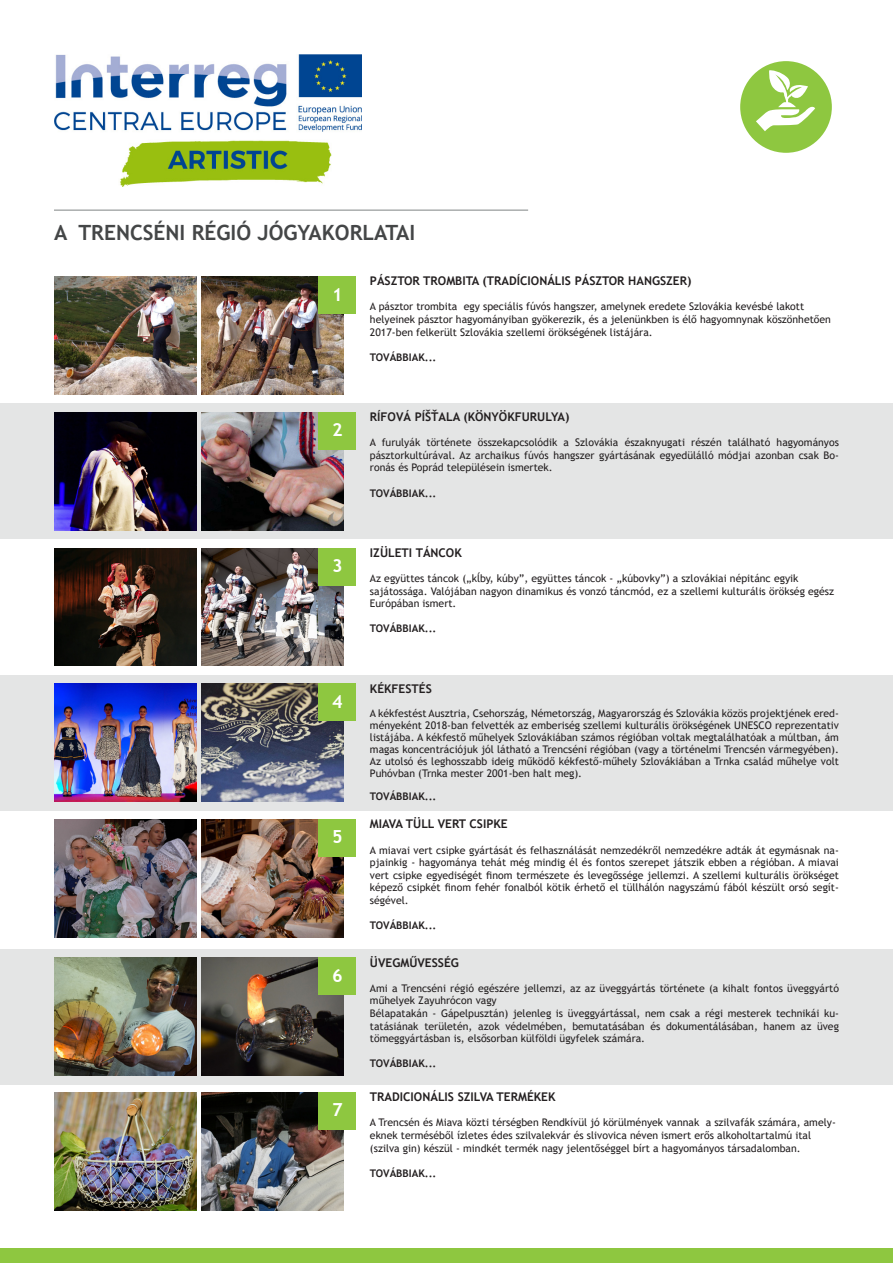
<style>
.page{position:relative;width:893px;height:1263px;background:#fff}
.page>*{position:absolute;margin:0;border:0;box-sizing:border-box;transform-origin:0 0}
.t1{font:700 21px "Trebuchet MS";color:#444647}
.t2{font:700 18px "Trebuchet MS";color:#fff}
.t3{font:700 12px "Trebuchet MS";color:#231f20}
.t4{font:10.5px/12.6px "Trebuchet MS";color:#231f20}
.t5{font:700 10.5px "Trebuchet MS";color:#231f20}
</style>
<div class="page">
<img style="left:54px;top:54px;width:307px;height:133px">
<svg style="left:736px;top:57px;width:100px;height:100px;fill:#8ec740"></svg>
<div style="left:733px;top:54px;width:106px;height:106px;border:7px solid #fff;border-radius:50%"></div>
<svg style="left:756px;top:69px;width:59px;height:62px"></svg>
<div style="left:0;top:1248px;width:893px;height:15px;background:#8ec740"></div>
<hr style="left:54px;top:209px;width:474px;height:2px;background:#aaadad">
<div style="left:0;top:403px;width:893px;height:136px;background:#e4e5e5"></div>
<div style="left:0;top:675px;width:893px;height:136px;background:#e4e5e5"></div>
<div style="left:0;top:949px;width:893px;height:135px;background:#e4e5e5"></div>
<img style="left:201px;top:1092px;width:142px;height:118px">
<img style="left:201px;top:958px;width:142px;height:117px">
<img style="left:201px;top:819px;width:142px;height:118px">
<img style="left:201px;top:684px;width:142px;height:117px">
<img style="left:201px;top:548px;width:142px;height:118px">
<img style="left:201px;top:412px;width:142px;height:118px">
<img style="left:201px;top:276px;width:142px;height:118px">
<img style="left:54px;top:1092px;width:142px;height:118px">
<img style="left:54px;top:958px;width:142px;height:117px">
<img style="left:54px;top:819px;width:142px;height:118px">
<img style="left:54px;top:684px;width:142px;height:117px">
<img style="left:54px;top:548px;width:142px;height:118px">
<img style="left:54px;top:412px;width:142px;height:118px">
<img style="left:54px;top:276px;width:142px;height:118px">
<div style="left:319px;top:276px;width:37px;height:37px;background:#8ec740"></div>
<div style="left:319px;top:412px;width:37px;height:37px;background:#8ec740"></div>
<div style="left:319px;top:548px;width:37px;height:37px;background:#8ec740"></div>
<div style="left:319px;top:684px;width:37px;height:37px;background:#8ec740"></div>
<div style="left:319px;top:819px;width:37px;height:38px;background:#8ec740"></div>
<div style="left:319px;top:958px;width:37px;height:37px;background:#8ec740"></div>
<div style="left:319px;top:1092px;width:37px;height:37px;background:#8ec740"></div>
<p class="t1" style="left:54px;top:219px;width:363px">A TRENCSÉNI RÉGIÓ JÓGYAKORLATAI</p>
<p class="t3" style="left:370px;top:273px;width:323px">PÁSZTOR TROMBITA (TRADÍCIONÁLIS PÁSZTOR HANGSZER)</p>
<p class="t4" style="left:370px;top:300px;width:462px">A pásztor trombita egy speciális fúvós hangszer, amelynek eredete Szlovákia kevésbé lakott helyeinek pásztor hagyományiban gyökerezik, és a jelenünkben is élő hagyomnynak köszönhetően<br>2017-ben felkerült Szlovákia szellemi örökségének listájára.</p>
<p class="t5" style="left:370px;top:351px;width:68px">TOVÁBBIAK...</p>
<p class="t2" style="left:332px;top:283px;width:12px">1</p>
<p class="t2" style="left:332px;top:418px;width:12px">2</p>
<p class="t2" style="left:332px;top:554px;width:12px">3</p>
<p class="t2" style="left:332px;top:690px;width:12px">4</p>
<p class="t2" style="left:332px;top:826px;width:12px">5</p>
<p class="t2" style="left:332px;top:964px;width:12px">6</p>
<p class="t2" style="left:332px;top:1098px;width:12px">7</p>
<p class="t3" style="left:370px;top:409px;width:201px">RÍFOVÁ PÍŠŤALA (KÖNYÖKFURULYA)</p>
<p class="t4" style="left:370px;top:436px;width:470px;text-align:justify">A furulyák története összekapcsolódik a Szlovákia északnyugati részén található hagyományos pásztorkultúrával. Az archaikus fúvós hangszer gyártásának egyedülálló módjai azonban csak Bo&shy;ronás és Poprád településein ismertek.</p>
<p class="t5" style="left:370px;top:486px;width:68px">TOVÁBBIAK...</p>
<p class="t3" style="left:370px;top:545px;width:93px">IZÜLETI TÁNCOK</p>
<p class="t4" style="left:370px;top:572px;width:466px">Az együttes táncok („kĺby, kúby”, együttes táncok - „kúbovky”) a szlovákiai népitánc egyik sajátossága. Valójában nagyon dinamikus és vonzó táncmód, ez a szellemi kulturális örökség egész<br>Európában ismert.</p>
<p class="t5" style="left:370px;top:622px;width:68px">TOVÁBBIAK...</p>
<p class="t3" style="left:370px;top:681px;width:63px">KÉKFESTÉS</p>
<p class="t4" style="left:370px;top:707px;width:470px;line-height:12px;text-align:justify">A kékfestést Ausztria, Csehország, Németország, Magyarország és Szlovákia közös projektjének ered&shy;ményeként 2018-ban felvették az emberiség szellemi kulturális örökségének UNESCO reprezentativ listájába. A kékfestő műhelyek Szlovákiában számos régióban voltak megtalálhatóak a múltban, ám magas koncentrációjuk jól látható a Trencséni régióban (vagy a történelmi Trencsén vármegyében).<br>Az utolsó és leghosszabb ideig működő kékfestő-műhely Szlovákiában a Trnka család műhelye volt Puhóvban (Trnka mester 2001-ben halt meg).</p>
<p class="t5" style="left:370px;top:790px;width:68px">TOVÁBBIAK...</p>
<p class="t3" style="left:370px;top:817px;width:139px">MIAVA TÜLL VERT CSIPKE</p>
<p class="t4" style="left:370px;top:843px;width:470px;text-align:justify">A miavai vert csipke gyártását és felhasználását nemzedékről nemzedékre adták át egymásnak na&shy;pjainkig - hagyománya tehát még mindig él és fontos szerepet játszik ebben a régióban. A miavai vert csipke egyediségét finom természete és levegőssége jellemzi. A szellemi kulturális örökséget képező csipkét finom fehér fonalból kötik érhető el tüllhálón nagyszámú fából készült orsó segít&shy;ségével.</p>
<p class="t5" style="left:370px;top:919px;width:68px">TOVÁBBIAK...</p>
<p class="t3" style="left:370px;top:955px;width:90px">ÜVEGMŰVESSÉG</p>
<p class="t4" style="left:370px;top:982px;width:470px">Ami a Trencséni régió egészére jellemzi, az az üveggyártás története (a kihalt fontos üveggyártó műhelyek Zayuhrócon vagy</p>
<p class="t4" style="left:370px;top:1007px;width:470px;text-align:justify">Bélapatakán - Gápelpusztán) jelenleg is üveggyártással, nem csak a régi mesterek technikái ku&shy;tatásiának területén, azok védelmében, bemutatásában és dokumentálásában, hanem az üveg tömeggyártásban is, elsősorban külföldi ügyfelek számára.</p>
<p class="t5" style="left:370px;top:1057px;width:68px">TOVÁBBIAK...</p>
<p class="t3" style="left:370px;top:1089px;width:187px">TRADICIONÁLIS SZILVA TERMÉKEK</p>
<p class="t4" style="left:370px;top:1116px;width:467px">A Trencsén és Miava közti térségben Rendkívül jó körülmények vannak a szilvafák számára, amely&shy;eknek terméséből ízletes édes szilvalekvár és slivovica néven ismert erős alkoholtartalmú ital (szilva gin) készül - mindkét termék nagy jelentőséggel bírt a hagyományos társadalomban.</p>
<p class="t5" style="left:370px;top:1166px;width:68px">TOVÁBBIAK...</p>
</div>
